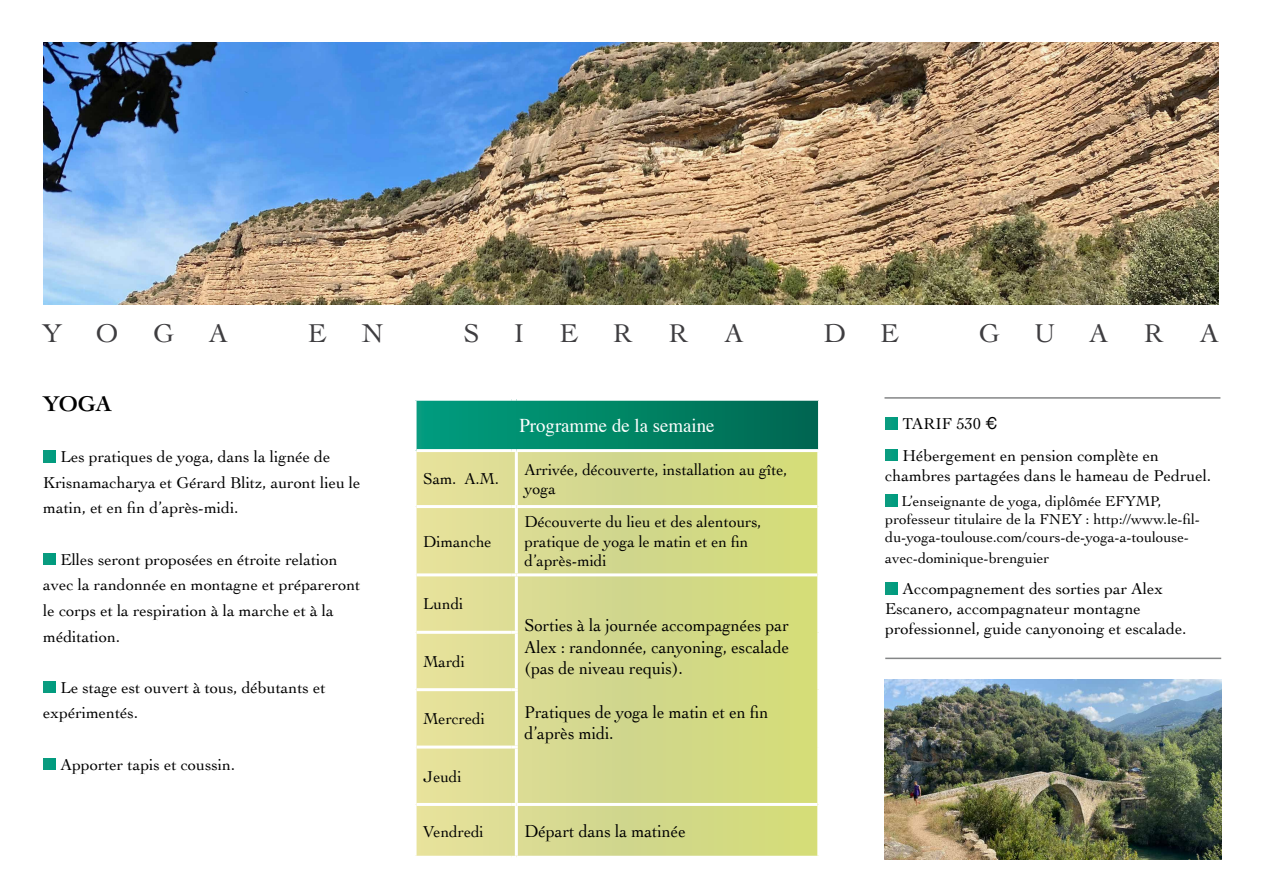
<style>
.page{position:relative;width:1263px;height:893px;background:#fff}
.page>*{position:absolute;margin:0;border:0;box-sizing:border-box;transform-origin:0 0}
.t1{font:27px "Cochin";color:#3e3d40}
.t2{font:700 22.5px "Cochin";color:#000}
.t3{font:19.5px "Times";color:#fff}
.t4{font:18px/21.6px "Cochin";color:#000;text-align:justify;scale:.93 1}
.t5{font:16.5px/25.7px "Cochin";color:#000}
.t6{font:16.5px/19.8px "Cochin";color:#000;scale:.96 1}
.t7{font:15px/18px "Cochin";color:#000}
.s1{color:#fff}
.s2{font-family:"Helvetica"}
</style>
<div class="page">
<hr style="left:884px;top:397px;width:336px;height:2px;background:#848687">
<hr style="left:885px;top:658px;width:336px;height:1px;background:#848687">
<div style="left:415px;top:399px;width:404px;height:52px;background:linear-gradient(to right,#01a07e,#006850)"></div>
<svg style="left:417px;top:452px;width:400px;height:404px;background:#d7db8b"></svg>
<hr style="left:515px;top:452px;width:3px;height:53px;background:#fff">
<hr style="left:417px;top:505px;width:95px;height:3px;background:#fff">
<svg style="left:512px;top:505px;width:4px;height:3px"></svg>
<hr style="left:516px;top:505px;width:301px;height:3px;background:#fff">
<hr style="left:515px;top:508px;width:3px;height:65px;background:#fff">
<hr style="left:515px;top:576px;width:3px;height:55px;background:#fff">
<hr style="left:515px;top:634px;width:3px;height:54px;background:#fff">
<hr style="left:515px;top:691px;width:3px;height:54px;background:#fff">
<hr style="left:515px;top:748px;width:3px;height:55px;background:#fff">
<hr style="left:515px;top:806px;width:3px;height:50px;background:#fff">
<hr style="left:417px;top:573px;width:95px;height:3px;background:#fff">
<svg style="left:512px;top:573px;width:4px;height:3px"></svg>
<hr style="left:516px;top:573px;width:301px;height:3px;background:#fff">
<hr style="left:417px;top:631px;width:95px;height:3px;background:#fff">
<svg style="left:512px;top:631px;width:6px;height:3px"></svg>
<hr style="left:417px;top:688px;width:95px;height:3px;background:#fff">
<svg style="left:512px;top:688px;width:6px;height:3px"></svg>
<hr style="left:417px;top:745px;width:95px;height:3px;background:#fff">
<svg style="left:512px;top:745px;width:6px;height:3px"></svg>
<hr style="left:417px;top:803px;width:95px;height:3px;background:#fff">
<svg style="left:512px;top:803px;width:4px;height:3px"></svg>
<hr style="left:516px;top:803px;width:301px;height:3px;background:#fff">
<hr style="left:414px;top:398px;width:98px;height:3px;background:#fff">
<hr style="left:516px;top:398px;width:303px;height:3px;background:#fff">
<hr style="left:417px;top:449px;width:95px;height:3px;background:#fff">
<hr style="left:516px;top:449px;width:304px;height:3px;background:#fff">
<hr style="left:414px;top:401px;width:3px;height:50px;background:#fff">
<hr style="left:818px;top:401px;width:1px;height:48px;background:#fff">
<img style="left:43px;top:43px;width:1176px;height:262px">
<img style="left:884px;top:680px;width:337px;height:180px">
<h1 class="t1" style="left:43px;top:315px;width:21px">Y</h1>
<h1 class="t1" style="left:96px;top:315px;width:24px">O</h1>
<h1 class="t1" style="left:153px;top:315px;width:23px">G</h1>
<h1 class="t1" style="left:209px;top:315px;width:21px">A</h1>
<h1 class="t1" style="left:308px;top:315px;width:20px">E</h1>
<h1 class="t1" style="left:362px;top:315px;width:24px">N</h1>
<h1 class="t1" style="left:464px;top:315px;width:18px">S</h1>
<h1 class="t1" style="left:514px;top:315px;width:12px">I</h1>
<h1 class="t1" style="left:560px;top:315px;width:20px">E</h1>
<h1 class="t1" style="left:613px;top:315px;width:21px">R</h1>
<h1 class="t1" style="left:668px;top:315px;width:21px">R</h1>
<h1 class="t1" style="left:724px;top:315px;width:21px">A</h1>
<h1 class="t1" style="left:823px;top:315px;width:24px">D</h1>
<h1 class="t1" style="left:880px;top:315px;width:20px">E</h1>
<h1 class="t1" style="left:979px;top:315px;width:23px">G</h1>
<h1 class="t1" style="left:1034px;top:315px;width:75px">U A</h1>
<h1 class="t1" style="left:1144px;top:315px;width:21px">R</h1>
<h1 class="t1" style="left:1200px;top:315px;width:21px">A</h1>
<h2 class="t2" style="left:43px;top:390px;width:70px">YOGA</h2>
<p class="t5" style="left:43px;top:443px;width:319px"><span class="s1">■</span> Les pratiques de yoga, dans la lignée de<br>Krisnamacharya et Gérard Blitz, auront lieu le matin, et en fin d’après-midi.</p>
<p class="t5" style="left:43px;top:546px;width:319px"><span class="s1">■</span> Elles seront proposées en étroite relation avec la randonnée en montagne et prépareront le corps et la respiration à la marche et à la méditation.</p>
<p class="t5" style="left:43px;top:674px;width:284px"><span class="s1">■</span> Le stage est ouvert à tous, débutants et expérimentés.</p>
<p class="t5" style="left:43px;top:751px;width:193px"><span class="s1">■</span> Apporter tapis et coussin.</p>
<p class="t3" style="left:519px;top:407px;width:196px">Programme de la semaine</p>
<p class="t6" style="left:423px;top:468px;width:80px">Sam. A.M.</p>
<p class="t6" style="left:524px;top:459px;width:275px">Arrivée, découverte, installation au gîte, yoga</p>
<p class="t6" style="left:423px;top:531px;width:73px">Dimanche</p>
<p class="t6" style="left:524px;top:511px;width:248px">Découverte du lieu et des alentours, pratique de yoga le matin et en fin d’après-midi</p>
<p class="t6" style="left:423px;top:593px;width:43px">Lundi</p>
<p class="t6" style="left:423px;top:651px;width:45px">Mardi</p>
<p class="t6" style="left:423px;top:708px;width:66px">Mercredi</p>
<p class="t6" style="left:423px;top:766px;width:41px">Jeudi</p>
<p class="t4" style="left:524px;top:614px;width:286px">Sorties à la journée accompagnées par Alex : randonnée, canyoning, escalade (pas de niveau requis).</p>
<p class="t4" style="left:524px;top:700px;width:264px">Pratiques de yoga le matin et en fin d’après midi.</p>
<p class="t6" style="left:423px;top:821px;width:64px">Vendredi</p>
<p class="t4" style="left:524px;top:820px;width:175px">Départ dans la matinée</p>
<p class="t5" style="left:885px;top:410px;width:114px"><span class="s1">■</span> TARIF 530 <span class="s2">€</span></p>
<p class="t5" style="left:885px;top:445px;width:327px;line-height:19.8px"><span class="s1">■</span> Hébergement en pension complète en chambres partagées dans le hameau de Pedruel.</p>
<p class="t7" style="left:885px;top:491px;width:316px"><span class="s1">■</span> L’enseignante de yoga, diplômée EFYMP, professeur titulaire de la FNEY : http://www.le-fil&shy;du-yoga-toulouse.com/cours-de-yoga-a-toulouse-</p>
<p class="t7" style="left:885px;top:548px;width:166px">avec-dominique-brenguier</p>
<p class="t5" style="left:885px;top:578px;width:303px;line-height:19.8px"><span class="s1">■</span> Accompagnement des sorties par Alex<br>Escanero, accompagnateur montagne professionnel, guide canyonoing et escalade.</p>
</div>
